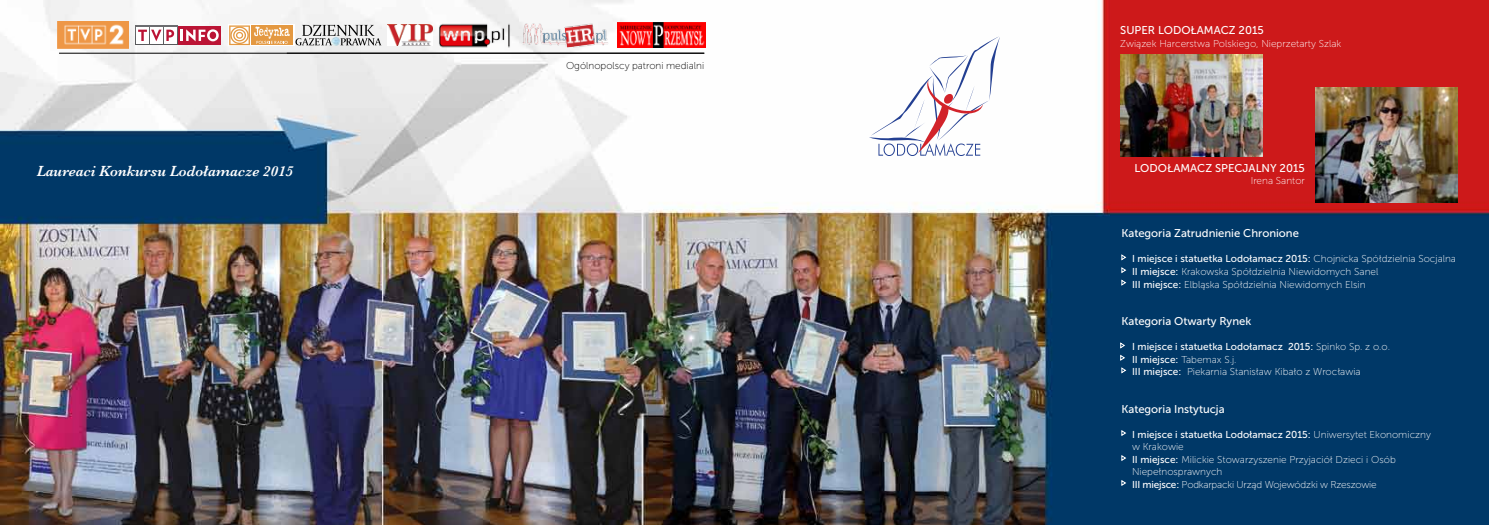
<style>
.page{position:relative;width:1489px;height:525px;background:#fff}
.page>*{position:absolute;margin:0;border:0;box-sizing:border-box;transform-origin:0 0}
.t1{font:italic 600 15px "Baskerville";color:#fff}
.t2{font:11.25px "Museo Sans 500";color:#fff}
.t3{font:10px/12.5px "Museo Sans 100";color:#fff}
.t4{font:10px "Museo Sans 500";color:#fff}
.t5{font:10px "Museo Sans 100";color:#000}
.s1{font-family:"Museo Sans 100"}
.s2{font-family:"Museo Sans 500"}
</style>
<div class="page">
<img style="left:0;top:0;width:1488px;height:524px">
<hr style="left:59px;top:53px;width:645px;height:1px;background:#000">
<svg style="left:1120px;top:254px;width:6px;height:32px"></svg>
<svg style="left:1119px;top:342px;width:6px;height:19px"></svg>
<svg style="left:1120px;top:367px;width:6px;height:7px"></svg>
<svg style="left:1120px;top:429px;width:6px;height:7px"></svg>
<svg style="left:1120px;top:454px;width:6px;height:7px"></svg>
<svg style="left:1120px;top:479px;width:6px;height:7px"></svg>
<img style="left:1120px;top:54px;width:142px;height:102px">
<img style="left:1315px;top:87px;width:141px;height:115px">
<svg style="left:868px;top:36px;width:132px;height:120px"></svg>
<div style="left:228px;top:24px;width:66px;height:22px;background:#fff"></div>
<svg style="left:229px;top:25px;width:152px;height:21px"></svg>
<div style="left:177px;top:26px;width:44px;height:19px;background:#bb1435"></div>
<svg style="left:181px;top:29px;width:38px;height:12px"></svg>
<div style="left:135px;top:26px;width:42px;height:19px;background:#616265"></div>
<svg style="left:136px;top:27px;width:13px;height:17px"></svg>
<svg style="left:150px;top:27px;width:13px;height:17px"></svg>
<div style="left:164px;top:27px;width:12px;height:17px;background:#fff"></div>
<svg style="left:138px;top:30px;width:36px;height:11px"></svg>
<img style="left:387px;top:25px;width:44px;height:21px">
<img style="left:58px;top:22px;width:70px;height:27px">
<img style="left:431px;top:18px;width:85px;height:35px">
<img style="left:520px;top:23px;width:89px;height:24px">
<img style="left:617px;top:23px;width:88px;height:25px">
<h1 class="t1" style="left:37px;top:162px;width:258px">Laureaci Konkursu Lodołamacze 2015</h1>
<p class="t5" style="left:566px;top:60px;width:140px">Ogólnopolscy patroni medialni</p>
<p class="t2" style="left:1120px;top:24px;width:145px">SUPER LODOŁAMACZ 2015</p>
<p class="t3" style="left:1120px;top:37px;width:222px">Związek Harcerstwa Polskiego, Nieprzetarty Szlak</p>
<p class="t2" style="left:1134px;top:161px;width:172px">LODOŁAMACZ SPECJALNY 2015</p>
<p class="t3" style="left:1250px;top:174px;width:56px">Irena Santor</p>
<p class="t2" style="left:1121px;top:227px;width:179px">Kategoria Zatrudnienie Chronione</p>
<p class="t4" style="left:1131px;top:253px;width:325px">I miejsce i statuetka Lodołamacz 2015: <span class="s1">Chojnicka Spółdzielnia Socjalna</span></p>
<p class="t3" style="left:1131px;top:265px;width:248px"><span class="s2">II miejsce:</span> Krakowska Spółdzielnia Niewidomych Sanel<br><span class="s2">III miejsce:</span> Elbląska Spółdzielnia Niewidomych Elsin</p>
<p class="t2" style="left:1121px;top:315px;width:131px">Kategoria Otwarty Rynek</p>
<p class="t4" style="left:1131px;top:341px;width:259px">I miejsce i statuetka Lodołamacz 2015: <span class="s1">Spinko Sp. z o.o.</span></p>
<p class="t3" style="left:1131px;top:353px;width:230px"><span class="s2">II miejsce:</span> Tabemax S.j.<br><span class="s2">III miejsce:</span> Piekarnia Stanisław Kibało z Wrocławia</p>
<p class="t2" style="left:1121px;top:402px;width:105px">Kategoria Instytucja</p>
<p class="t4" style="left:1131px;top:428px;width:300px">I miejsce i statuetka Lodołamacz 2015: <span class="s1">Uniwersytet Ekonomiczny</span></p>
<p class="t3" style="left:1131px;top:440px;width:265px">w Krakowie<br><span class="s2">II miejsce:</span> Milickie Stowarzyszenie Przyjaciół Dzieci i Osób Niepełnosprawnych<br><span class="s2">III miejsce:</span> Podkarpacki Urząd Wojewódzki w Rzeszowie</p>
</div>
